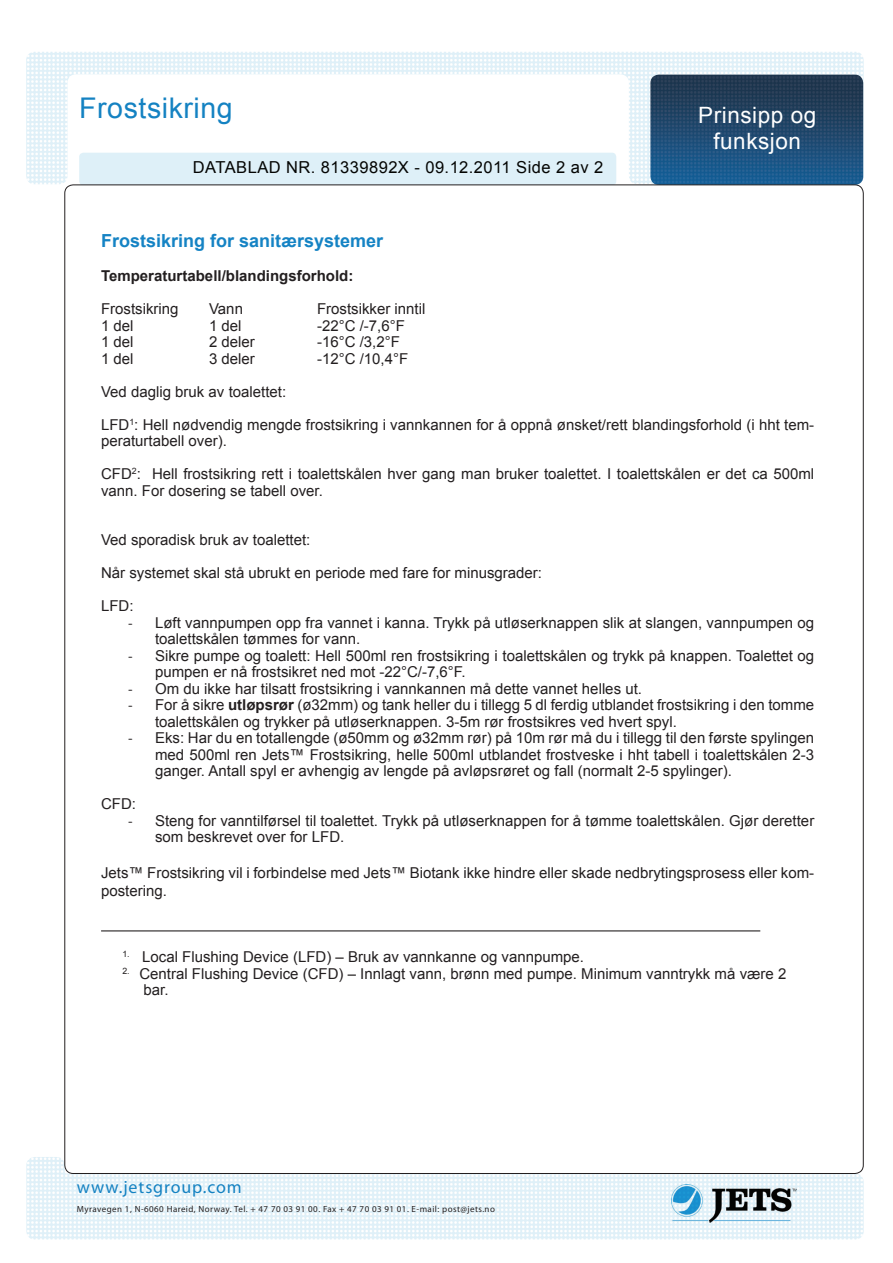
<style>
.page{position:relative;width:893px;height:1263px;background:#fff}
.page>*{position:absolute;margin:0;border:0;box-sizing:border-box;transform-origin:0 0}
.t1{font:28.5px "Arial";letter-spacing:.02em;color:#1482c2}
.t2{font:22.5px/25.5px "Arial";letter-spacing:.025em;color:#fff;text-align:center}
.t3{font:700 18px "Arial";color:#1583c4}
.t4{font:17.85px "Myriad Pro";letter-spacing:.05em;color:#1482c2}
.t5{font:17.85px "Myriad Pro";color:#0082c3}
.t6{font:16.5px "Arial";letter-spacing:.025em;color:#040503}
.t7{font:15px/16.5px "Arial";color:#231f20}
.t8{font:700 15px "Arial";color:#231f20}
.t9{font:9px "Myriad Pro";letter-spacing:.05em;color:#231f20}
.s1{font-family:"Calibri"}
.s2{font-weight:700}
</style>
<div class="page">
<img style="left:26px;top:52px;width:838px;height:132px">
<div style="left:79px;top:153px;width:537px;height:32px;background:#def0f8;border-radius:4px"></div>
<img style="left:26px;top:1157px;width:838px;height:82px">
<img style="left:650px;top:75px;width:213px;height:110px">
<div style="left:65px;top:185px;width:798px;height:988px;background:#fff;border-radius:8px"></div>
<img style="left:671px;top:1184px;width:126px;height:38px">
<hr style="left:101px;top:930px;width:659px;height:1px;background:#231f20">
<h1 class="t1" style="left:79px;top:90px;width:155px">Frostsikring</h1>
<p class="t6" style="left:193px;top:157px;width:412px">DATABLAD NR. 81339892X - 09.12.2011 Side 2 av 2</p>
<h2 class="t2" style="left:698px;top:103px;width:120px">Prinsipp og funksjon</h2>
<p class="t3" style="left:101px;top:228px;width:284px">Frostsikring for sanitærsystemer</p>
<p class="t8" style="left:101px;top:266px;width:254px">Temperaturtabell/blandingsforhold:</p>
<p class="t7" style="left:101px;top:301px;width:79px">Frostsikring</p>
<p class="t7" style="left:209px;top:301px;width:35px">Vann</p>
<p class="t7" style="left:317px;top:301px;width:110px">Frostsikker inntil</p>
<p class="t7" style="left:101px;top:317px;width:34px">1 del</p>
<p class="t7" style="left:209px;top:317px;width:34px">1 del</p>
<p class="t7" style="left:317px;top:317px;width:89px">-22°C /-7,6°F</p>
<p class="t7" style="left:101px;top:334px;width:34px">1 del</p>
<p class="t7" style="left:209px;top:334px;width:47px">2 deler</p>
<p class="t7" style="left:317px;top:334px;width:84px">-16°C /3,2°F</p>
<p class="t7" style="left:101px;top:350px;width:34px">1 del</p>
<p class="t7" style="left:209px;top:350px;width:47px">3 deler</p>
<p class="t7" style="left:317px;top:350px;width:93px">-12°C /10,4°F</p>
<p class="t7" style="left:101px;top:383px;width:187px">Ved daglig bruk av toalettet:</p>
<p class="t7" style="left:101px;top:416px;width:715px">LFD<sup>1</sup>: Hell nødvendig mengde frostsikring i vannkannen for å oppnå ønsket/rett blandingsforhold (i hht tem&shy;peraturtabell over).</p>
<p class="t7" style="left:101px;top:466px;width:715px">CFD<sup>2</sup>: Hell frostsikring rett i toalettskålen hver gang man bruker toalettet. I toalettskålen er det ca 500ml vann. For dosering se tabell over.</p>
<p class="t7" style="left:101px;top:532px;width:211px">Ved sporadisk bruk av toalettet:</p>
<p class="t7" style="left:101px;top:565px;width:442px">Når systemet skal stå ubrukt en periode med fare for minusgrader:</p>
<p class="t7" style="left:101px;top:598px;width:34px">LFD:</p>
<p class="t7" style="left:155px;top:614px;width:661px;text-indent:-27px"><span class="s1">-</span> Løft vannpumpen opp fra vannet i kanna. Trykk på utløserknappen slik at slangen, vannpumpen og toalettskålen tømmes for vann.</p>
<p class="t7" style="left:155px;top:647px;width:661px;text-indent:-27px"><span class="s1">-</span> Sikre pumpe og toalett: Hell 500ml ren frostsikring i toalettskålen og trykk på knappen. Toalettet og pumpen er nå frostsikret ned mot -22°C/-7,6°F.</p>
<p class="t7" style="left:128px;top:680px;width:515px"><span class="s1">-</span> Om du ikke har tilsatt frostsikring i vannkannen må dette vannet helles ut.</p>
<p class="t7" style="left:155px;top:697px;width:661px;text-indent:-27px"><span class="s1">-</span> For å sikre <span class="s2">utløpsrør</span> (ø32mm) og tank heller du i tillegg 5 dl ferdig utblandet frostsikring i den tomme toalettskålen og trykker på utløserknappen. 3-5m rør frostsikres ved hvert spyl.</p>
<p class="t7" style="left:155px;top:730px;width:661px;text-align:justify;text-indent:-27px"><span class="s1">-</span> Eks: Har du en totallengde (ø50mm og ø32mm rør) på 10m rør må du i tillegg til den første spylingen med 500ml ren Jets™ Frostsikring, helle 500ml utblandet frostveske i hht tabell i toalettskålen 2-3 ganger. Antall spyl er avhengig av lengde på avløpsrøret og fall (normalt 2-5 spylinger).</p>
<p class="t7" style="left:101px;top:796px;width:36px">CFD:</p>
<p class="t7" style="left:155px;top:812px;width:661px;text-indent:-27px"><span class="s1">-</span> Steng for vanntilførsel til toalettet. Trykk på utløserknappen for å tømme toalettskålen. Gjør deretter som beskrevet over for LFD.</p>
<p class="t7" style="left:101px;top:864px;width:715px;line-height:18px">Jets™ Frostsikring vil i forbindelse med Jets™ Biotank ikke hindre eller skade nedbrytingsprosess eller kom&shy;postering.</p>
<p class="t7" style="left:122px;top:949px;width:463px"><sup>1.</sup> Local Flushing Device (LFD) – Bruk av vannkanne og vannpumpe.</p>
<p class="t7" style="left:144px;top:965px;width:644px;text-indent:-21px"><sup>2.</sup> Central Flushing Device (CFD) – Innlagt vann, brønn med pumpe. Minimum vanntrykk må være 2 bar.</p>
<p class="t4" style="left:77px;top:1176px;width:167px">www.jetsgroup.com</p>
<p class="t5" style="left:153px;top:1176px;width:16px">.n</p>
<p class="t9" style="left:77px;top:1204px;width:420px">Myravegen 1, N-6060 Hareid, Norway. Tel. + 47 70 03 91 00. Fax + 47 70 03 91 01. E-mail: post@jets.no</p>
</div>
